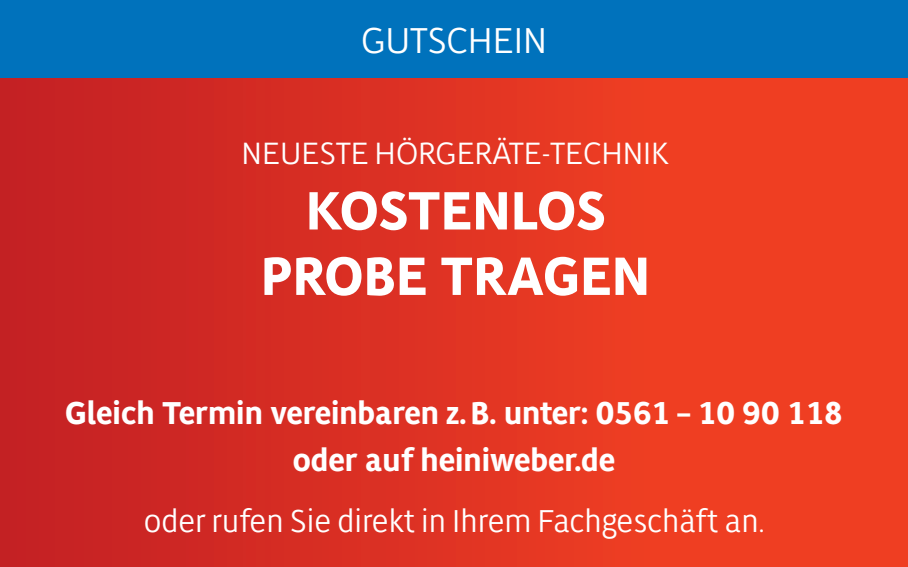
<style>
.page{position:relative;width:908px;height:567px;background:#fff}
.page>*{position:absolute;margin:0;border:0;box-sizing:border-box;transform-origin:0 0}
.t1{font:700 54.4px/65.6px "Migration Sans ITC Std";color:#fff;text-align:center}
.t2{font:300 36.4px "Migration Sans ITC Std";color:#fff}
.t3{font:700 32px/46.8px "Migration Sans ITC Std";color:#fff;text-align:center}
.t4{font:300 32px "Migration Sans ITC Std";color:#fff}
.t5{font:300 31.2px "Migration Sans ITC Std";color:#fff}
</style>
<div class="page">
<div style="left:0;top:0;width:907px;height:567px;background:linear-gradient(to right,#c52124,#f84422)"></div>
<div style="left:0;top:0;width:907px;height:77px;background:#0072bc"></div>
<p class="t2" style="left:361px;top:20px;width:187px">GUTSCHEIN</p>
<p class="t5" style="left:241px;top:136px;width:429px">NEUESTE HÖRGERÄTE-TECHNIK</p>
<h1 class="t1" style="left:260px;top:179px;width:391px">KOSTENLOS<br>PROBE TRAGEN</h1>
<p class="t3" style="left:65px;top:390px;width:778px">Gleich Termin vereinbaren z.B. unter: 0561 – 10 90 118 oder auf heiniweber.de</p>
<p class="t4" style="left:144px;top:503px;width:621px">oder rufen Sie direkt in Ihrem Fachgeschäft an.</p>
</div>
